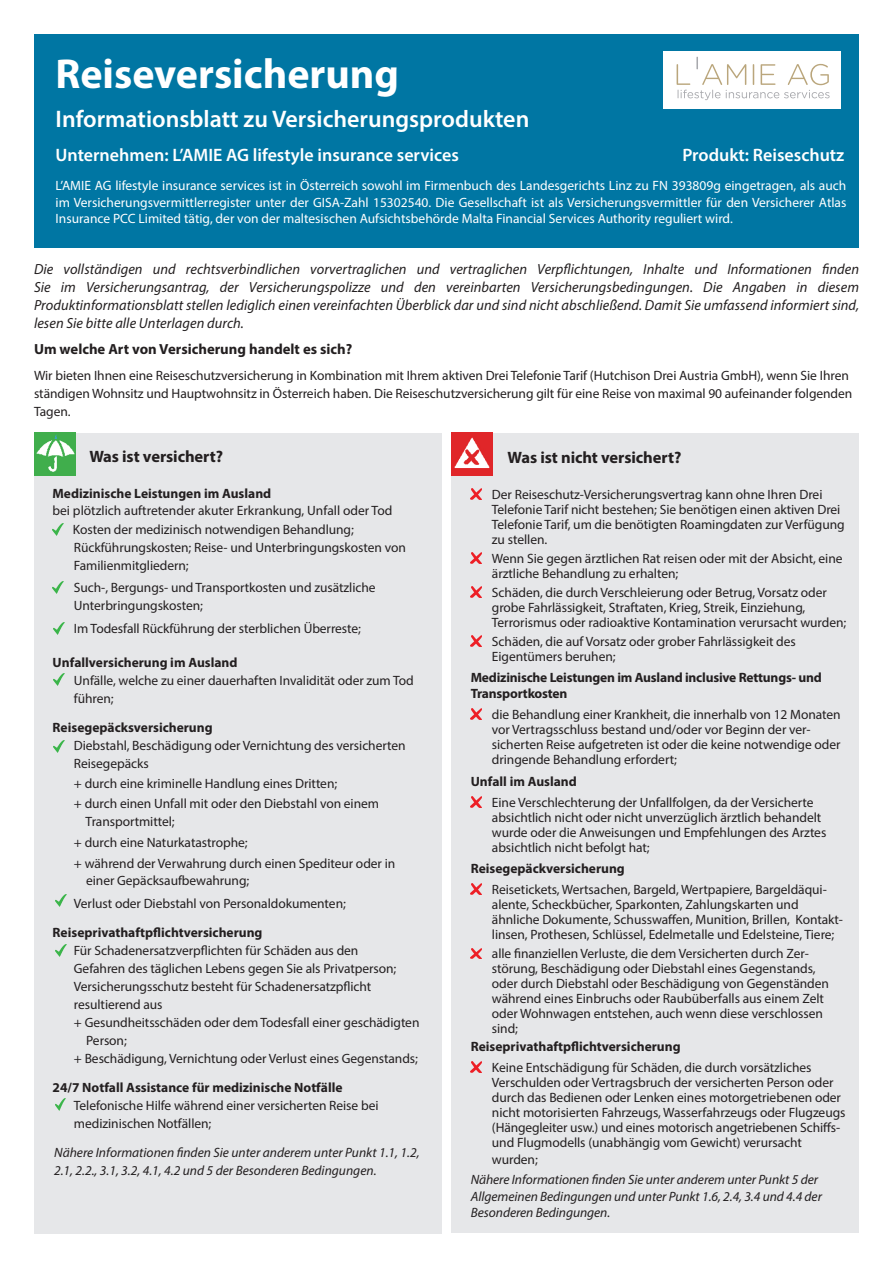
<style>
.page{position:relative;width:893px;height:1263px;background:#fff}
.page>*{position:absolute;margin:0;border:0;box-sizing:border-box;transform-origin:0 0}
.t1{font:700 42px "Myriad Pro";color:#fff}
.t2{font:600 24px "Myriad Pro";color:#fff}
.t3{font:600 18px "Myriad Pro";color:#fff}
.t4{font:700 16.5px "Myriad Pro";letter-spacing:-.005em;color:#231f20}
.t5{font:italic 14.7px/18px "Myriad Pro";letter-spacing:.005em;color:#231f20;text-align:justify}
.t6{font:700 14.7px "Myriad Pro";color:#231f20}
.t7{font:13.5px/15px "Myriad Pro";letter-spacing:-.005em;color:#231f20}
.t8{font:13.5px/16.5px "Myriad Pro";color:#fff;text-align:justify}
.t9{font:700 13.5px/16.2px "Myriad Pro";color:#231f20}
.t10{font:italic 13.5px/16.5px "Myriad Pro";letter-spacing:-.005em;color:#231f20}
</style>
<div class="page">
<div style="left:34px;top:34px;width:825px;height:213px;background:#0076a3"></div>
<div style="left:34px;top:433px;width:408px;height:800px;background:#e6e7e9"></div>
<div style="left:451px;top:433px;width:408px;height:800px;background:#e6e7e9"></div>
<img style="left:34px;top:433px;width:41px;height:42px">
<img style="left:451px;top:433px;width:41px;height:42px">
<svg style="left:471px;top:488px;width:10px;height:11px"></svg>
<svg style="left:471px;top:552px;width:10px;height:11px"></svg>
<svg style="left:471px;top:587px;width:10px;height:10px"></svg>
<svg style="left:471px;top:636px;width:10px;height:11px"></svg>
<svg style="left:471px;top:709px;width:10px;height:10px"></svg>
<svg style="left:471px;top:797px;width:10px;height:11px"></svg>
<svg style="left:471px;top:884px;width:10px;height:10px"></svg>
<svg style="left:471px;top:948px;width:10px;height:11px"></svg>
<svg style="left:471px;top:1062px;width:10px;height:10px"></svg>
<svg style="left:53px;top:524px;width:10px;height:12px"></svg>
<div style="left:663px;top:51px;width:178px;height:58px;background:#fff"></div>
<svg style="left:677px;top:57px;width:153px;height:43px"></svg>
<svg style="left:54px;top:622px;width:10px;height:12px"></svg>
<svg style="left:54px;top:673px;width:10px;height:12px"></svg>
<svg style="left:54px;top:740px;width:10px;height:12px"></svg>
<svg style="left:56px;top:895px;width:10px;height:12px"></svg>
<svg style="left:56px;top:944px;width:10px;height:12px"></svg>
<svg style="left:55px;top:1099px;width:11px;height:12px"></svg>
<svg style="left:53px;top:582px;width:10px;height:12px"></svg>
<h1 class="t1" style="left:56px;top:46px;width:345px">Reiseversicherung</h1>
<h2 class="t2" style="left:56px;top:103px;width:475px">Informationsblatt zu Versicherungsprodukten</h2>
<h3 class="t3" style="left:56px;top:144px;width:405px">Unternehmen: L’AMIE AG lifestyle insurance services</h3>
<h3 class="t3" style="left:682px;top:144px;width:163px">Produkt: Reiseschutz</h3>
<p class="t8" style="left:56px;top:177px;width:792px">L’AMIE AG lifestyle insurance services ist in Österreich sowohl im Firmenbuch des Landesgerichts Linz zu FN 393809g eingetragen, als auch im Versicherungsvermittlerregister unter der GISA-Zahl 15302540. Die Gesellschaft ist als Versicherungsvermittler für den Versicherer Atlas Insurance PCC Limited tätig, der von der maltesischen Aufsichtsbehörde Malta Financial Services Authority reguliert wird.</p>
<p class="t5" style="left:34px;top:260px;width:826px">Die vollständigen und rechtsverbindlichen vorvertraglichen und vertraglichen Verpflichtungen, Inhalte und Informationen finden Sie im Versicherungsantrag, der Versicherungspolizze und den vereinbarten Versicherungsbedingungen. Die Angaben in diesem Produktinformationsblatt stellen lediglich einen vereinfachten Überblick dar und sind nicht abschließend. Damit Sie umfassend informiert sind, lesen Sie bitte alle Unterlagen durch.</p>
<p class="t6" style="left:34px;top:340px;width:320px">Um welche Art von Versicherung handelt es sich?</p>
<p class="t7" style="left:34px;top:367px;width:820px;line-height:18px">Wir bieten Ihnen eine Reiseschutzversicherung in Kombination mit Ihrem aktiven Drei Telefonie Tarif (Hutchison Drei Austria GmbH), wenn Sie Ihren ständigen Wohnsitz und Hauptwohnsitz in Österreich haben. Die Reiseschutzversicherung gilt für eine Reise von maximal 90 aufeinander folgenden<br>Tagen.</p>
<p class="t4" style="left:89px;top:445px;width:135px">Was ist versichert?</p>
<p class="t9" style="left:53px;top:485px;width:220px">Medizinische Leistungen im Ausland</p>
<p class="t7" style="left:53px;top:503px;width:341px">bei plötzlich auftretender akuter Erkrankung, Unfall oder Tod</p>
<p class="t7" style="left:73px;top:520px;width:334px;line-height:18px">Kosten der medizinisch notwendigen Behandlung;<br>Rückführungskosten; Reise- und Unterbringungskosten von<br>Familienmitgliedern;</p>
<p class="t7" style="left:74px;top:579px;width:303px;line-height:18px">Such-, Bergungs- und Transportkosten und zusätzliche<br>Unterbringungskosten;</p>
<p class="t7" style="left:74px;top:620px;width:289px">Im Todesfall Rückführung der sterblichen Überreste;</p>
<p class="t9" style="left:53px;top:653px;width:186px">Unfallversicherung im Ausland</p>
<p class="t7" style="left:74px;top:671px;width:341px;line-height:18px">Unfälle, welche zu einer dauerhaften Invalidität oder zum Tod führen;</p>
<p class="t9" style="left:53px;top:719px;width:161px">Reisegepäcksversicherung</p>
<p class="t7" style="left:74px;top:736px;width:333px;line-height:18px">Diebstahl, Beschädigung oder Vernichtung des versicherten<br>Reisegepäcks</p>
<p class="t7" style="left:74px;top:772px;width:307px;line-height:20.7px">+ durch eine kriminelle Handlung eines Dritten;<br>+ durch einen Unfall mit oder den Diebstahl von einem</p>
<p class="t7" style="left:74px;top:811px;width:323px;line-height:20.7px;text-indent:12px">Transportmittel;<br>+ durch eine Naturkatastrophe;<br>+ während der Verwahrung durch einen Spediteur oder in</p>
<p class="t7" style="left:74px;top:869px;width:273px;line-height:22.2px;text-indent:12px">einer Gepäcksaufbewahrung;<br>Verlust oder Diebstahl von Personaldokumenten;</p>
<p class="t9" style="left:53px;top:924px;width:211px">Reiseprivathaftpflichtversicherung</p>
<p class="t7" style="left:74px;top:943px;width:286px">Für Schadenersatzverpflichten für Schäden aus den</p>
<p class="t7" style="left:74px;top:961px;width:324px">Gefahren des täglichen Lebens gegen Sie als Privatperson;</p>
<p class="t7" style="left:74px;top:979px;width:299px">Versicherungsschutz besteht für Schadenersatzpflicht</p>
<p class="t7" style="left:74px;top:997px;width:90px">resultierend aus</p>
<p class="t7" style="left:74px;top:1015px;width:347px">+ Gesundheitsschäden oder dem Todesfall einer geschädigten</p>
<p class="t7" style="left:86px;top:1032px;width:42px">Person;</p>
<p class="t7" style="left:74px;top:1050px;width:346px">+ Beschädigung, Vernichtung oder Verlust eines Gegenstands;</p>
<p class="t9" style="left:53px;top:1079px;width:291px">24/7 Notfall Assistance für medizinische Notfälle</p>
<p class="t7" style="left:74px;top:1096px;width:306px;line-height:18px">Telefonische Hilfe während einer versicherten Reise bei medizinischen Notfällen;</p>
<p class="t10" style="left:54px;top:1143px;width:367px;line-height:18px">Nähere Informationen finden Sie unter anderem unter Punkt 1.1, 1.2,<br>2.1, 2.2., 3.1, 3.2, 4.1, 4.2 und 5 der Besonderen Bedingungen.</p>
<p class="t4" style="left:507px;top:447px;width:175px">Was ist nicht versichert?</p>
<p class="t7" style="left:492px;top:486px;width:354px">Der Reiseschutz-Versicherungsvertrag kann ohne Ihren Drei Telefonie Tarif nicht bestehen; Sie benötigen einen aktiven Drei Telefonie Tarif, um die benötigten Roamingdaten zur Verfügung zu stellen.</p>
<p class="t7" style="left:492px;top:551px;width:352px">Wenn Sie gegen ärztlichen Rat reisen oder mit der Absicht, eine ärztliche Behandlung zu erhalten;</p>
<p class="t7" style="left:492px;top:585px;width:356px">Schäden, die durch Verschleierung oder Betrug, Vorsatz oder grobe Fahrlässigkeit, Straftaten, Krieg, Streik, Einziehung,<br>Terrorismus oder radioaktive Kontamination verursacht wurden;</p>
<p class="t7" style="left:492px;top:634px;width:305px">Schäden, die auf Vorsatz oder grober Fahrlässigkeit des<br>Eigentümers beruhen;</p>
<p class="t9" style="left:471px;top:669px;width:353px">Medizinische Leistungen im Ausland inclusive Rettungs- und<br>Transportkosten</p>
<p class="t7" style="left:492px;top:707px;width:350px">die Behandlung einer Krankheit, die innerhalb von 12 Monaten vor Vertragsschluss bestand und/oder vor Beginn der ver&shy;sicherten Reise aufgetreten ist oder die keine notwendige oder dringende Behandlung erfordert;</p>
<p class="t9" style="left:471px;top:773px;width:108px">Unfall im Ausland</p>
<p class="t7" style="left:492px;top:795px;width:336px">Eine Verschlechterung der Unfallfolgen, da der Versicherte absichtlich nicht oder nicht unverzüglich ärztlich behandelt wurde oder die Anweisungen und Empfehlungen des Arztes absichtlich nicht befolgt hat;</p>
<p class="t9" style="left:471px;top:860px;width:156px">Reisegepäckversicherung</p>
<p class="t7" style="left:492px;top:882px;width:353px">Reisetickets, Wertsachen, Bargeld, Wertpapiere, Bargeldäqui&shy;alente, Scheckbücher, Sparkonten, Zahlungskarten und ähnliche Dokumente, Schusswaffen, Munition, Brillen, Kontakt&shy;linsen, Prothesen, Schlüssel, Edelmetalle und Edelsteine, Tiere;</p>
<p class="t7" style="left:492px;top:946px;width:339px">alle finanziellen Verluste, die dem Versicherten durch Zer&shy;störung, Beschädigung oder Diebstahl eines Gegenstands, oder durch Diebstahl oder Beschädigung von Gegenständen während eines Einbruchs oder Raubüberfalls aus einem Zelt oder Wohnwagen entstehen, auch wenn diese verschlossen sind;</p>
<p class="t9" style="left:471px;top:1038px;width:211px">Reiseprivathaftpflichtversicherung</p>
<p class="t7" style="left:492px;top:1060px;width:355px">Keine Entschädigung für Schäden, die durch vorsätzliches Verschulden oder Vertragsbruch der versicherten Person oder durch das Bedienen oder Lenken eines motorgetriebenen oder nicht motorisierten Fahrzeugs, Wasserfahrzeugs oder Flugzeugs (Hängegleiter usw.) und eines motorisch angetriebenen Schiffs&shy;und Flugmodells (unabhängig vom Gewicht) verursacht</p>
<p class="t7" style="left:492px;top:1151px;width:47px">wurden;</p>
<p class="t10" style="left:471px;top:1171px;width:353px">Nähere Informationen finden Sie unter anderem unter Punkt 5 der<br>Allgemeinen Bedingungen und unter Punkt 1.6, 2.4, 3.4 und 4.4 der<br>Besonderen Bedingungen.</p>
</div>
